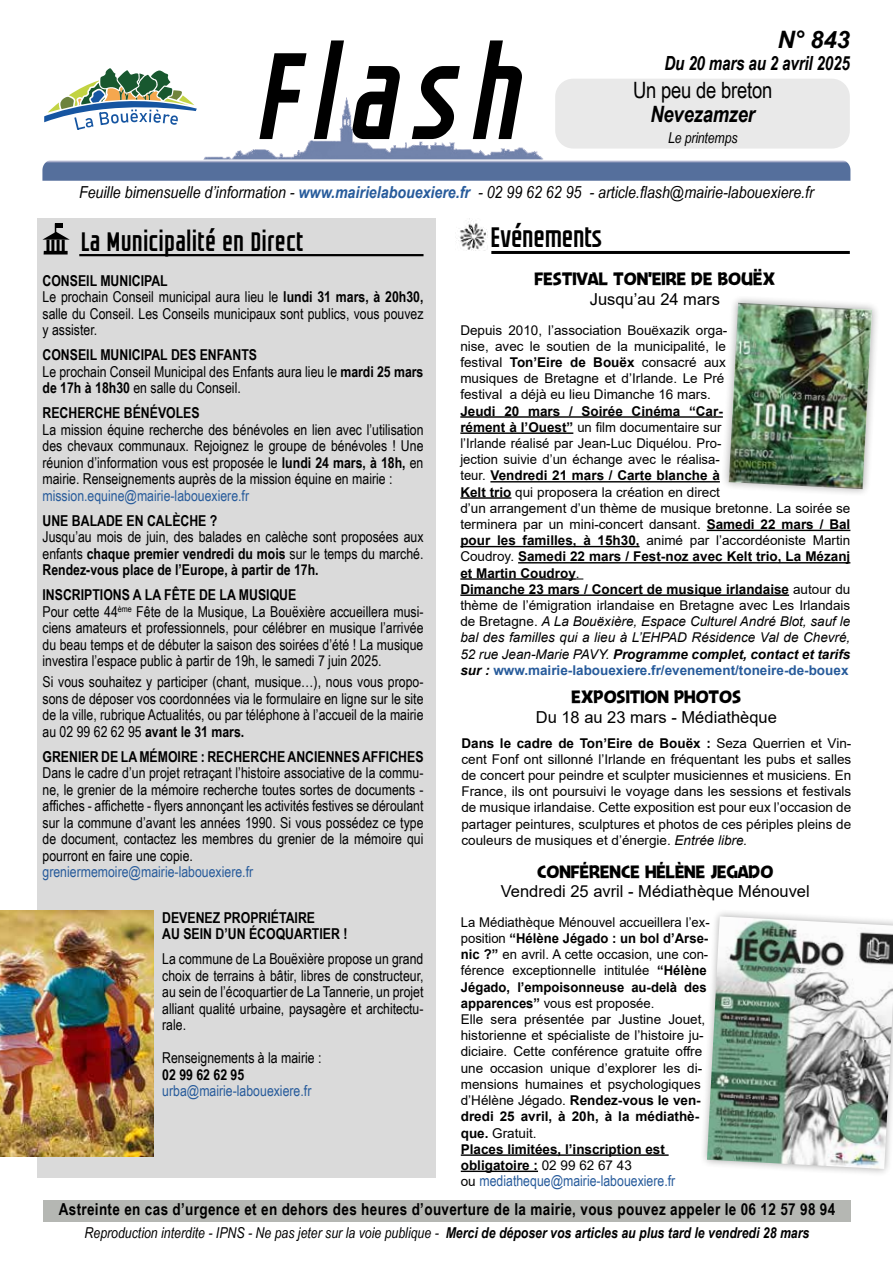
<style>
.page{position:relative;width:893px;height:1263px;background:#fff}
.page>*{position:absolute;margin:0;border:0;box-sizing:border-box;transform-origin:0 0}
.t1{font:italic 124.2px "GROTESKIA";letter-spacing:.095em;color:#000}
.t2{font:28.5px "GROTESKIA";letter-spacing:-.02em;color:#000}
.t3{font:27px "GROTESKIA";color:#000}
.t4{font:italic 700 24px "Arial";color:#000}
.t5{font:22.5px "Arial Narrow";letter-spacing:-.01em;color:#000}
.t6{font:italic 700 22.5px "Arial Narrow";letter-spacing:-.01em;color:#000}
.t7{font:italic 700 19.5px "Arial Narrow";letter-spacing:-.01em;color:#000;scale:.95 1}
.t8{font:18px "Jengle Jungallery";color:#000}
.t9{font:italic 16.5px "Arial Narrow";color:#000;scale:1.05 1}
.t10{font:700 16.5px "Arial Narrow";letter-spacing:.02em;color:#000}
.t11{font:16.5px "Arial";color:#000}
.t12{font:15px/16.5px "Arial Narrow";color:#000;text-align:justify}
.t13{font:700 15px/16.5px "Arial Narrow";color:#000}
.t14{font:15px "Arial Narrow";color:#275b9b}
.t15{font:italic 15px "Arial Narrow";color:#000}
.t16{font:13.5px/16.2px "Arial";color:#000}
.s1{font-weight:700;color:#275b9b}
.s2{font-weight:700}
.s3{font-style:italic}
.s4{font-weight:700;font-style:italic}
.s5{font-family:"Arial";font-size:13.5px;color:#000}
</style>
<div class="page">
<img style="left:204px;top:97px;width:339px;height:62px">
<svg style="left:44px;top:68px;width:153px;height:62px"></svg>
<div style="left:37px;top:218px;width:398px;height:960px;background:#dadada"></div>
<hr style="left:79px;top:254px;width:344px;height:2px;background:#000">
<hr style="left:491px;top:251px;width:359px;height:3px;background:#000">
<hr style="left:44px;top:251px;width:24px;height:3px;background:#000">
<svg style="left:42px;top:223px;width:28px;height:29px"></svg>
<img style="left:456px;top:218px;width:32px;height:32px">
<div style="left:43px;top:1200px;width:808px;height:21px;background:#b5b7b3"></div>
<svg style="left:42px;top:159px;width:808px;height:22px;background:#697fa7"></svg>
<hr style="left:460px;top:416px;width:263px;height:2px;background:#000">
<hr style="left:460px;top:432px;width:113px;height:2px;background:#000">
<hr style="left:490px;top:481px;width:230px;height:1px;background:#000">
<hr style="left:460px;top:497px;width:51px;height:2px;background:#000">
<hr style="left:707px;top:530px;width:143px;height:1px;background:#000">
<hr style="left:460px;top:546px;width:180px;height:1px;background:#000">
<hr style="left:518px;top:562px;width:332px;height:1px;background:#000">
<hr style="left:460px;top:578px;width:116px;height:2px;background:#000">
<hr style="left:460px;top:594px;width:329px;height:2px;background:#000">
<div style="left:555px;top:79px;width:295px;height:70px;background:#e9e9e9;border-radius:18px"></div>
<img style="left:0;top:910px;width:154px;height:247px">
<div style="left:721px;top:295px;width:159px;height:202px;background:#000;opacity:.33"></div>
<img style="left:729px;top:303px;width:143px;height:186px">
<hr style="left:461px;top:1154px;width:208px;height:2px;background:#000">
<hr style="left:461px;top:1170px;width:77px;height:2px;background:#000">
<div style="left:699px;top:909px;width:194px;height:268px;background:#000;opacity:.33"></div>
<img style="left:707px;top:916px;width:186px;height:253px">
<h1 class="t1" style="left:259px;top:21px;width:266px">Flash</h1>
<h3 class="t4" style="left:777px;top:23px;width:74px">N° 843</h3>
<h3 class="t7" style="left:664px;top:49px;width:197px">Du 20 mars au 2 avril 2025</h3>
<h3 class="t5" style="left:633px;top:74px;width:141px">Un peu de breton</h3>
<h3 class="t6" style="left:650px;top:97px;width:106px">Nevezamzer</h3>
<p class="t15" style="left:668px;top:127px;width:71px">Le printemps</p>
<p class="t9" style="left:79px;top:180px;width:701px">Feuille bimensuelle d’information - <span class="s1">www.mairielabouexiere.fr</span> - 02 99 62 62 95 - article.flash@mairie-labouexiere.fr</p>
<h3 class="t3" style="left:82px;top:225px;width:224px">La Municipalité en Direct</h3>
<h2 class="t2" style="left:492px;top:220px;width:114px">Evénements</h2>
<p class="t12" style="left:43px;top:272px;width:382px;text-align:left"><span class="s2">CONSEIL MUNICIPAL<br></span>Le prochain Conseil municipal aura lieu le <span class="s2">lundi 31 mars, à 20h30, </span>salle du Conseil. Les Conseils municipaux sont publics, vous pouvez y assister.</p>
<p class="t12" style="left:43px;top:346px;width:382px;text-align:left"><span class="s2">CONSEIL MUNICIPAL DES ENFANTS<br></span>Le prochain Conseil Municipal des Enfants aura lieu le <span class="s2">mardi 25 mars de 17h à 18h30</span> en salle du Conseil.</p>
<p class="t13" style="left:43px;top:404px;width:159px">RECHERCHE BÉNÉVOLES</p>
<p class="t12" style="left:43px;top:421px;width:382px">La mission équine recherche des bénévoles en lien avec l’utilisation des chevaux communaux. Rejoignez le groupe de bénévoles ! Une réunion d’information vous est proposée le <span class="s2">lundi 24 mars, à 18h,</span> en mairie. Renseignements auprès de la mission équine en mairie :</p>
<p class="t14" style="left:43px;top:485px;width:208px">mission.equine@mairie-labouexiere.fr</p>
<p class="t13" style="left:43px;top:512px;width:176px">UNE BALADE EN CALÈCHE ?</p>
<p class="t12" style="left:43px;top:528px;width:382px">Jusqu’au mois de juin, des balades en calèche sont proposées aux enfants <span class="s2">chaque premier vendredi du mois</span> sur le temps du marché.<br><span class="s2">Rendez-vous place de l’Europe, à partir de 17h.</span></p>
<p class="t12" style="left:43px;top:586px;width:382px;text-align:left"><span class="s2">INSCRIPTIONS A LA FÊTE DE LA MUSIQUE<br></span>Pour cette 44<sup>ème</sup> Fête de la Musique, La Bouëxière accueillera musi&shy;ciens amateurs et professionnels, pour célébrer en musique l’arrivée du beau temps et de débuter la saison des soirées d’été ! La musique investira l’espace public à partir de 19h, le samedi 7 juin 2025.</p>
<p class="t12" style="left:43px;top:673px;width:382px">Si vous souhaitez y participer (chant, musique…), nous vous propo&shy;sons de déposer vos coordonnées via le formulaire en ligne sur le site de la ville, rubrique Actualités, ou par téléphone à l’accueil de la mairie au 02 99 62 62 95 <span class="s2">avant le 31 mars.</span></p>
<p class="t13" style="left:43px;top:747px;width:382px">GRENIER DE LA MÉMOIRE : RECHERCHE ANCIENNES AFFICHES</p>
<p class="t12" style="left:43px;top:764px;width:382px">Dans le cadre d’un projet retraçant l’histoire associative de la commu&shy;ne, le grenier de la mémoire recherche toutes sortes de documents - affiches - affichette - flyers annonçant les activités festives se déroulant sur la commune d’avant les années 1990. Si vous possédez ce type de document, contactez les membres du grenier de la mémoire qui pourront en faire une copie.</p>
<p class="t14" style="left:43px;top:861px;width:212px">greniermemoire@mairie-labouexiere.fr</p>
<p class="t13" style="left:162px;top:909px;width:187px">DEVENEZ PROPRIÉTAIRE<br>AU SEIN D’UN ÉCOQUARTIER !</p>
<p class="t12" style="left:162px;top:950px;width:263px">La commune de La Bouëxière propose un grand choix de terrains à bâtir, libres de constructeur, au sein de l’écoquartier de La Tannerie, un projet alliant qualité urbaine, paysagère et architectu&shy;rale.</p>
<p class="t12" style="left:162px;top:1049px;width:161px">Renseignements à la mairie :</p>
<p class="t13" style="left:162px;top:1066px;width:84px">02 99 62 62 95</p>
<p class="t14" style="left:162px;top:1080px;width:151px">urba@mairie-labouexiere.fr</p>
<h3 class="t8" style="left:534px;top:268px;width:242px">FESTIVAL TON’EIRE DE BOUËX</h3>
<p class="t11" style="left:590px;top:288px;width:132px">Jusqu’au 24 mars</p>
<p class="t16" style="left:460px;top:322px;width:268px">Depuis 2010, l’association Bouëxazik orga&shy;nise, avec le soutien de la municipalité, le festival <span class="s2">Ton’Eire de Bouëx</span> consacré aux musiques de Bretagne et d’Irlande. Le Pré festival a déjà eu lieu Dimanche 16 mars.</p>
<p class="t16" style="left:460px;top:403px;width:392px"><span class="s2">Jeudi 20 mars / Soirée Cinéma “Car-<br>rément à l’Ouest”</span> un film documentaire sur<br>l’Irlande réalisé par Jean-Luc Diquélou. Pro-<br>jection suivie d’un échange avec le réalisa-<br>teur. <span class="s2">Vendredi 21 mars / Carte blanche à<br>Kelt trio</span> qui proposera la création en direct<br>d’un arrangement d’un thème de musique bretonne. La soirée se terminera par un mini-concert dansant. <span class="s2">Samedi 22 mars / Bal pour les familles, à 15h30,</span> animé par l’accordéoniste Martin Coudroy. <span class="s2">Samedi 22 mars / Fest-noz avec Kelt trio, La Mézanj et Martin Coudroy</span>.<br><span class="s2">Dimanche 23 mars / Concert de musique irlandaise</span> autour du thème de l’émigration irlandaise en Bretagne avec Les Irlandais de Bretagne. <span class="s3">A La Bouëxière, Espace Culturel André Blot, sauf le bal des familles qui a lieu à L’EHPAD Résidence Val de Chevré, 52 rue Jean-Marie PAVY.</span> <span class="s4">Programme complet, contact et tarifs sur :</span> <span class="s1">www.mairie-labouexiere.fr/evenement/toneire-de-bouex</span></p>
<h3 class="t8" style="left:571px;top:686px;width:171px">EXPOSITION PHOTOS</h3>
<p class="t11" style="left:536px;top:705px;width:243px">Du 18 au 23 mars - Médiathèque</p>
<p class="t16" style="left:461px;top:735px;width:391px;text-align:justify"><span class="s2">Dans le cadre de Ton’Eire de Bouëx :</span> Seza Querrien et Vin&shy;cent Fonf ont sillonné l’Irlande en fréquentant les pubs et salles de concert pour peindre et sculpter musiciennes et musiciens. En France, ils ont poursuivi le voyage dans les sessions et festivals de musique irlandaise. Cette exposition est pour eux l’occasion de partager peintures, sculptures et photos de ces périples pleins de couleurs de musiques et d’énergie. <span class="s3">Entrée libre.</span></p>
<h3 class="t8" style="left:537px;top:860px;width:238px">CONFÉRENCE HÉLÈNE JEGADO</h3>
<p class="t11" style="left:501px;top:880px;width:311px">Vendredi 25 avril - Médiathèque Ménouvel</p>
<p class="t16" style="left:461px;top:914px;width:250px">La Médiathèque Ménouvel accueillera l’ex&shy;position <span class="s2">“Hélène Jégado : un bol d’Arse&shy;nic ?”</span> en avril. A cette occasion, une con&shy;férence exceptionnelle intitulée <span class="s2">“Hélène Jégado, l’empoisonneuse au-delà des apparences”</span> vous est proposée.<br>Elle sera présentée par Justine Jouet, historienne et spécialiste de l’histoire ju&shy;diciaire. Cette conférence gratuite offre une occasion unique d’explorer les di&shy;mensions humaines et psychologiques d’Hélène Jégado. <span class="s2">Rendez-vous le ven&shy;dredi 25 avril, à 20h, à la médiathè&shy;que.</span> Gratuit.<br><span class="s2">Places limitées, l’inscription est obligatoire :</span> 02 99 62 67 43</p>
<p class="t14" style="left:461px;top:1170px;width:216px"><span class="s5">ou</span> mediatheque@mairie-labouexiere.fr</p>
<p class="t10" style="left:59px;top:1197px;width:778px">Astreinte en cas d’urgence et en dehors des heures d’ouverture de la mairie, vous pouvez appeler le 06 12 57 98 94</p>
<p class="t15" style="left:85px;top:1222px;width:726px">Reproduction interdite - IPNS - Ne pas jeter sur la voie publique - <span class="s2">Merci de déposer vos articles au plus tard le vendredi 28 mars</span></p>
</div>
